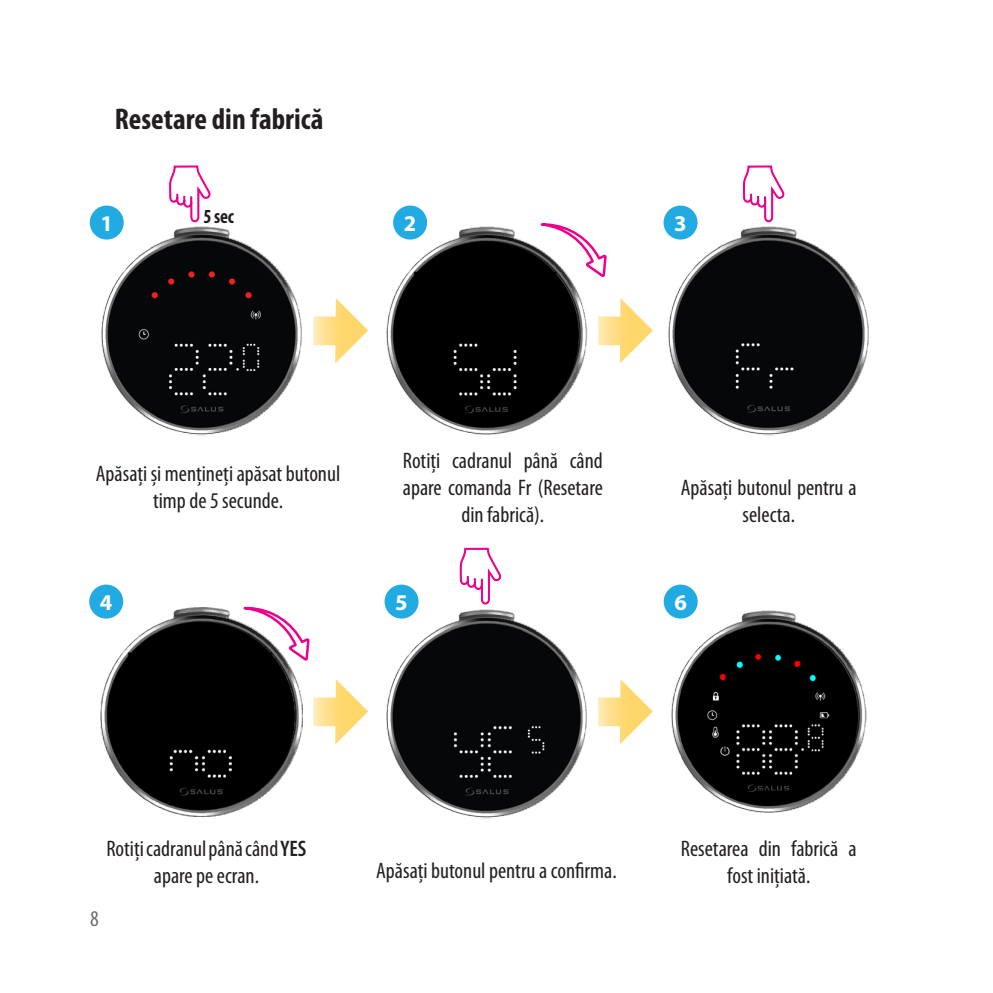
<style>
.page{position:relative;width:993px;height:993px;background:#fff}
.page>*{position:absolute;margin:0;border:0;box-sizing:border-box;transform-origin:0 0}
.t1{font:700 condensed 30px "Myriad Pro";color:#231f20}
.t2{font:condensed 22.5px/27px "Myriad Pro";color:#231f20;text-align:center}
.t3{font:700 22.5px "Myriad Pro";color:#fff}
.t4{font:condensed 22.5px "Myriad Pro";color:#6c6d70}
.t5{font:700 condensed 20px "Myriad Pro";color:#231f20;scale:.95 1}
.s1{font-weight:600}
</style>
<div class="page">
<img style="left:100px;top:226px;width:202px;height:209px">
<div style="left:90px;top:205px;width:34px;height:34px;background:#22abe2;border-radius:50%"></div>
<div style="left:393px;top:205px;width:34px;height:34px;background:#22abe2;border-radius:50%"></div>
<div style="left:663px;top:205px;width:34px;height:34px;background:#22abe2;border-radius:50%"></div>
<svg style="left:169px;top:166px;width:41px;height:56px"></svg>
<svg style="left:743px;top:166px;width:41px;height:56px"></svg>
<img style="left:667px;top:226px;width:202px;height:209px">
<img style="left:100px;top:607px;width:202px;height:209px">
<svg style="left:205px;top:606px;width:105px;height:57px"></svg>
<svg style="left:459px;top:548px;width:42px;height:56px"></svg>
<div style="left:89px;top:584px;width:34px;height:34px;background:#22abe2;border-radius:50%"></div>
<div style="left:384px;top:584px;width:34px;height:34px;background:#22abe2;border-radius:50%"></div>
<div style="left:663px;top:584px;width:34px;height:34px;background:#22abe2;border-radius:50%"></div>
<img style="left:670px;top:610px;width:196px;height:202px">
<img style="left:386px;top:226px;width:201px;height:209px">
<svg style="left:502px;top:223px;width:105px;height:56px"></svg>
<img style="left:386px;top:609px;width:201px;height:209px">
<img style="left:313px;top:298px;width:55px;height:65px">
<img style="left:598px;top:298px;width:54px;height:65px">
<img style="left:313px;top:679px;width:55px;height:65px">
<img style="left:598px;top:679px;width:54px;height:65px">
<p class="t1" style="left:115px;top:100px;width:210px">Resetare din fabrică</p>
<p class="t5" style="left:203px;top:204px;width:34px">5 sec</p>
<p class="t3" style="left:100px;top:209px;width:14px">1</p>
<p class="t3" style="left:404px;top:209px;width:14px">2</p>
<p class="t3" style="left:674px;top:209px;width:14px">3</p>
<p class="t2" style="left:96px;top:460px;width:246px">Apăsați și mențineți apăsat butonul timp de 5 secunde.</p>
<p class="t2" style="left:402px;top:446px;width:201px">Rotiți cadranul până când apare comanda Fr (Resetare din fabrică).</p>
<p class="t2" style="left:680px;top:473px;width:177px">Apăsați butonul pentru a selecta.</p>
<p class="t3" style="left:100px;top:587px;width:14px">4</p>
<p class="t3" style="left:395px;top:587px;width:14px">5</p>
<p class="t3" style="left:674px;top:587px;width:14px">6</p>
<p class="t4" style="left:90px;top:904px;width:10px">8</p>
<p class="t2" style="left:106px;top:834px;width:201px">Rotiți cadranul până când <span class="s1">YES </span>apare pe ecran.</p>
<p class="t2" style="left:376px;top:856px;width:242px">Apăsați butonul pentru a confirma.</p>
<p class="t2" style="left:680px;top:834px;width:177px">Resetarea din fabrică a fost inițiată.</p>
</div>
